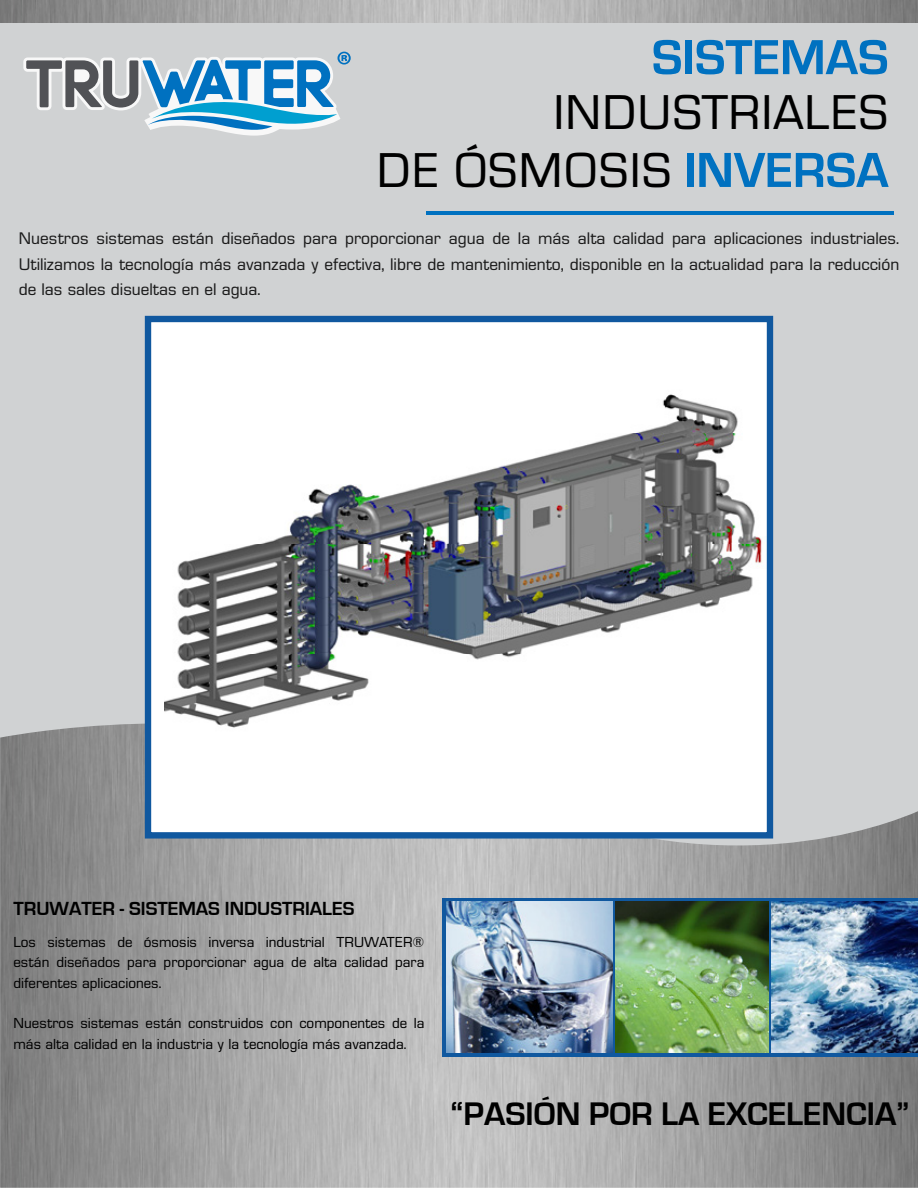
<style>
.page{position:relative;width:918px;height:1188px;background:#fff}
.page>*{position:absolute;margin:0;border:0;box-sizing:border-box;transform-origin:0 0}
.t1{font:700 51px "Eurostile";color:#0071c0}
.t2{font:48px/58.2px "Eurostile BQ";letter-spacing:.02em;color:#000;text-align:right}
.t3{font:700 33.6px "Eurostile";color:#000}
.t4{font:700 19.5px "Eurostile";color:#000}
.t5{font:16.5px/25.5px "Eurostile BQ";color:#1a1a1a;text-align:justify}
.t6{font:14.25px/20.4px "Eurostile BQ";color:#000;text-align:justify}
.s1{font-family:"Eurostile";font-weight:700;font-size:51px;color:#0071c0}
</style>
<div class="page">
<div style="left:1px;top:0;width:917px;height:1187px;background:#d0d2d3"></div>
<img style="left:0;top:723px;width:918px;height:465px">
<svg style="left:23px;top:52px;width:328px;height:84px"></svg>
<hr style="left:426px;top:211px;width:467px;height:3px;background:#0071c0">
<svg style="left:164px;top:360px;width:602px;height:389px;background:#c2c4c5"></svg>
<div style="left:147px;top:749px;width:623px;height:86px;background:#fff"></div>
<div style="left:147px;top:319px;width:623px;height:41px;background:#fff"></div>
<div style="left:147px;top:319px;width:17px;height:516px;background:#fff"></div>
<div style="left:145px;top:316px;width:628px;height:523px;border:6px solid #10589f"></div>
<svg style="left:442px;top:898px;width:476px;height:158px;background:#1f609f"></svg>
<img style="left:447px;top:902px;width:166px;height:151px">
<img style="left:772px;top:902px;width:146px;height:151px">
<img style="left:615px;top:902px;width:154px;height:151px">
<img style="left:0;top:0;width:918px;height:23px">
<h1 class="t1" style="left:652px;top:30px;width:238px">SISTEMAS</h1>
<h2 class="t2" style="left:377px;top:84px;width:513px">INDUSTRIALES<br>DE ÓSMOSIS <span class="s1">INVERSA</span></h2>
<p class="t5" style="left:19px;top:226px;width:882px">Nuestros sistemas están diseñados para proporcionar agua de la más alta calidad para aplicaciones industriales.<br>Utilizamos la tecnología más avanzada y efectiva, libre de mantenimiento, disponible en la actualidad para la reducción de las sales disueltas en el agua.</p>
<p class="t4" style="left:14px;top:898px;width:342px">TRUWATER - SISTEMAS INDUSTRIALES</p>
<p class="t6" style="left:14px;top:932px;width:413px">Los sistemas de ósmosis inversa industrial TRUWATER® están diseñados para proporcionar agua de alta calidad para diferentes aplicaciones.</p>
<p class="t6" style="left:14px;top:1014px;width:413px">Nuestros sistemas están construidos con componentes de la más alta calidad en la industria y la tecnología más avanzada.</p>
<h3 class="t3" style="left:451px;top:1096px;width:460px">“PASIÓN POR LA EXCELENCIA”</h3>
</div>
